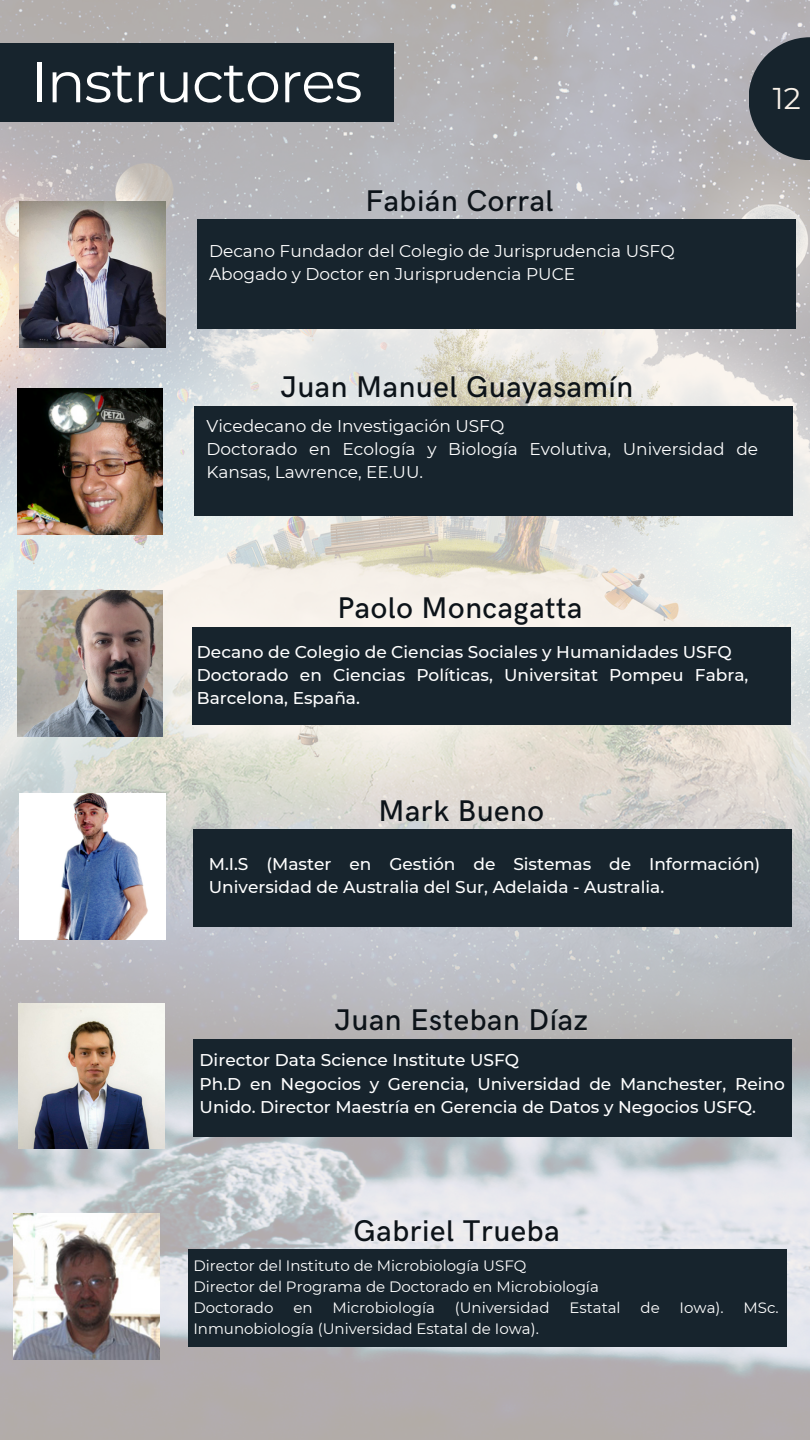
<style>
.page{position:relative;width:810px;height:1440px;background:#fff}
.page>*{position:absolute;margin:0;border:0;box-sizing:border-box;transform-origin:0 0}
.t1{font:57px "Montserrat";letter-spacing:-.02em;color:#fff}
.t2{font:500 30px "HK Grotesk";letter-spacing:.02em;color:#0c1319}
.t3{font:30px "Montserrat";color:#faf2e9}
.t4{font:500 17px/23.2px "Montserrat";color:#fff}
.t5{font:17px/23.2px "Montserrat";color:#fff}
.t6{font:15px "Montserrat";color:#fff}
</style>
<div class="page">
<img style="left:0;top:0;width:810px;height:1440px">
<svg style="left:749px;top:37px;width:61px;height:123px;background:#38424a"></svg>
<div style="left:0;top:43px;width:393px;height:79px;background:#17242d"></div>
<div style="left:194px;top:406px;width:599px;height:110px;background:#17242d"></div>
<img style="left:17px;top:389px;width:146px;height:145px">
<div style="left:192px;top:627px;width:598px;height:97px;background:#17242d"></div>
<img style="left:17px;top:591px;width:146px;height:145px">
<div style="left:193px;top:830px;width:599px;height:97px;background:#17242d"></div>
<img style="left:20px;top:794px;width:145px;height:145px">
<div style="left:193px;top:1039px;width:599px;height:98px;background:#17242d"></div>
<img style="left:19px;top:1003px;width:145px;height:146px">
<div style="left:189px;top:1250px;width:598px;height:97px;background:#17242d"></div>
<img style="left:14px;top:1214px;width:145px;height:145px">
<div style="left:197px;top:220px;width:599px;height:109px;background:#17242d"></div>
<img style="left:20px;top:202px;width:145px;height:145px">
<p class="t1" style="left:31px;top:47px;width:333px">Instructores</p>
<p class="t2" style="left:365px;top:184px;width:190px">Fabián Corral</p>
<p class="t5" style="left:209px;top:239px;width:467px">Decano Fundador del Colegio de Jurisprudencia USFQ</p>
<p class="t5" style="left:209px;top:262px;width:368px">Abogado y Doctor en Jurisprudencia PUCE</p>
<p class="t3" style="left:773px;top:80px;width:29px">12</p>
<p class="t2" style="left:281px;top:370px;width:354px">Juan Manuel Guayasamín</p>
<p class="t5" style="left:207px;top:414px;width:299px">Vicedecano de Investigación USFQ</p>
<p class="t5" style="left:207px;top:438px;width:553px">Doctorado en Ecología y Biología Evolutiva, Universidad de<br>Kansas, Lawrence, EE.UU.</p>
<p class="t2" style="left:337px;top:591px;width:247px">Paolo Moncagatta</p>
<p class="t4" style="left:197px;top:640px;width:536px">Decano de Colegio de Ciencias Sociales y Humanidades USFQ</p>
<p class="t4" style="left:197px;top:663px;width:553px">Doctorado en Ciencias Políticas, Universitat Pompeu Fabra,<br>Barcelona, España.</p>
<p class="t2" style="left:378px;top:794px;width:167px">Mark Bueno</p>
<p class="t4" style="left:209px;top:852px;width:553px">M.I.S (Master en Gestión de Sistemas de Información)<br>Universidad de Australia del Sur, Adelaida - Australia.</p>
<p class="t2" style="left:335px;top:1003px;width:255px">Juan Esteban Díaz</p>
<p class="t4" style="left:200px;top:1049px;width:321px">Director Data Science Institute USFQ</p>
<p class="t4" style="left:200px;top:1072px;width:587px">Ph.D en Negocios y Gerencia, Universidad de Manchester, Reino<br>Unido. Director Maestría en Gerencia de Datos y Negocios USFQ.</p>
<p class="t2" style="left:354px;top:1214px;width:208px">Gabriel Trueba</p>
<p class="t6" style="left:193px;top:1257px;width:335px">Director del Instituto de Microbiología USFQ</p>
<p class="t6" style="left:193px;top:1278px;width:407px">Director del Programa de Doctorado en Microbiología</p>
<p class="t6" style="left:193px;top:1299px;width:82px">Doctorado</p>
<p class="t6" style="left:293px;top:1299px;width:21px">en</p>
<p class="t6" style="left:332px;top:1299px;width:104px">Microbiología</p>
<p class="t6" style="left:455px;top:1299px;width:96px">(Universidad</p>
<p class="t6" style="left:569px;top:1299px;width:53px">Estatal</p>
<p class="t6" style="left:641px;top:1299px;width:21px">de</p>
<p class="t6" style="left:680px;top:1299px;width:46px">Iowa).</p>
<p class="t6" style="left:744px;top:1299px;width:37px">MSc.</p>
<p class="t6" style="left:193px;top:1320px;width:347px">Inmunobiología (Universidad Estatal de Iowa).</p>
</div>
